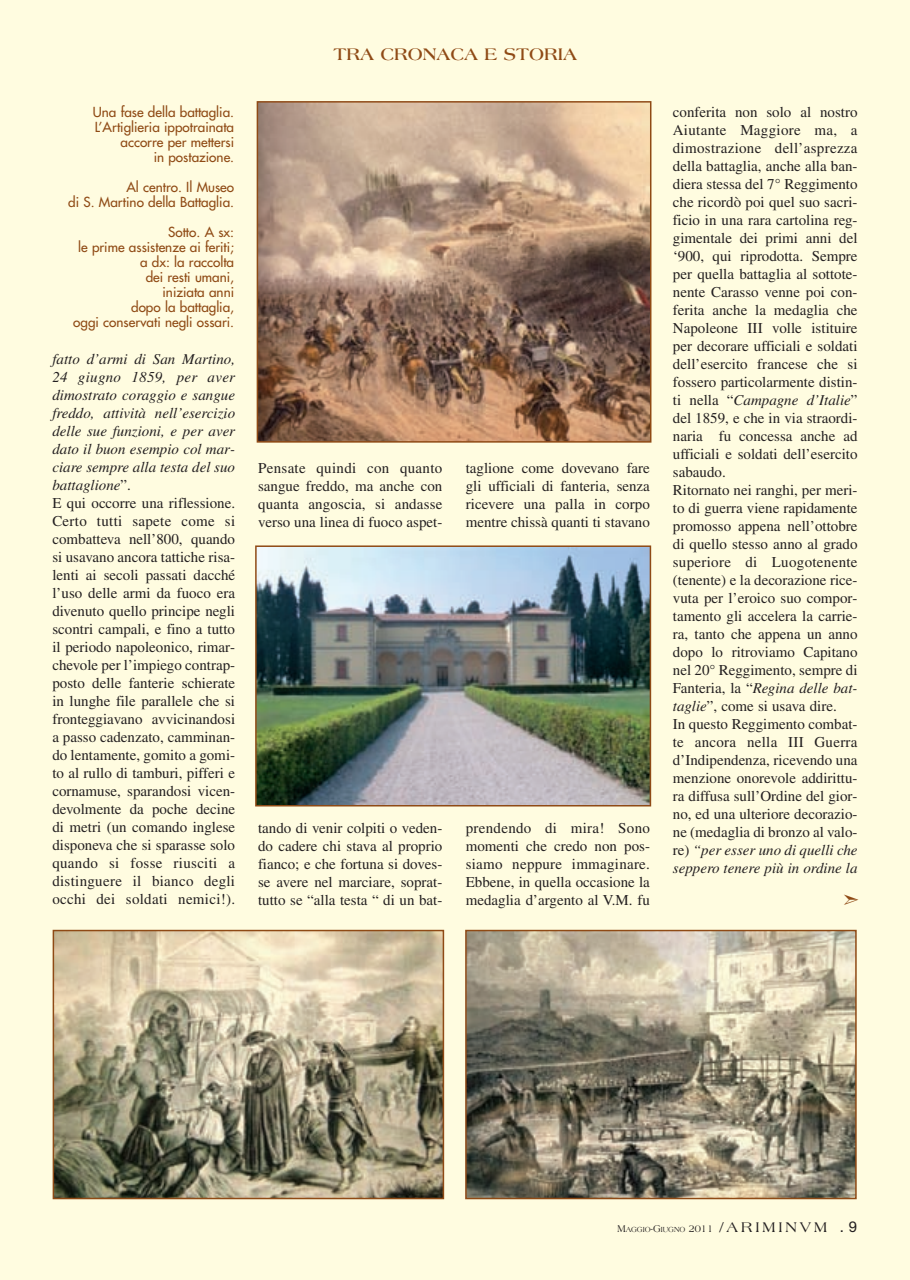
<style>
.page{position:relative;width:910px;height:1280px;background:#fffce0}
.page>*{position:absolute;margin:0;border:0;box-sizing:border-box;transform-origin:0 0}
.t1{font:700 18px "Americana";color:#8f4a15}
.t2{font:15px/18px "Times";color:#231f20;text-align:justify}
.t3{font:13.5px/15px "Futura";color:#8f4a15;text-align:right}
.t4{font:7.8px "Americana";color:#231f20;scale:.9 1}
.s1{font-style:italic}
.s2{font-size:10.5px}
.s3{font-size:15px}
.s4{font-family:"Helvetica Neue";font-size:15px}
</style>
<div class="page">
<img style="left:260px;top:104px;width:388px;height:336px">
<div style="left:257px;top:101px;width:394px;height:342px;border:2px solid #8f4a15"></div>
<img style="left:56px;top:933px;width:385px;height:263px">
<div style="left:53px;top:930px;width:391px;height:269px;border:2px solid #8f4a15"></div>
<img style="left:468px;top:933px;width:386px;height:263px">
<div style="left:465px;top:930px;width:392px;height:269px;border:2px solid #8f4a15"></div>
<img style="left:258px;top:548px;width:390px;height:255px">
<div style="left:255px;top:545px;width:396px;height:261px;border:2px solid #8f4a15"></div>
<p class="t3" style="left:93px;top:105px;width:143px">Una fase della battaglia.<br>L’Artiglieria ippotrainata accorre per mettersi<br>in postazione.</p>
<p class="t3" style="left:68px;top:180px;width:167px">Al centro. Il Museo<br>di S. Martino della Battaglia.</p>
<p class="t3" style="left:73px;top:225px;width:162px">Sotto. A sx:<br>le prime assistenze ai feriti; a dx: la raccolta<br>dei resti umani,<br>iniziata anni<br>dopo la battaglia,<br>oggi conservati negli ossari.</p>
<p class="t2" style="left:52px;top:352px;width:184px;text-align:left"><span class="s1">fatto d’armi di San Martino,<br>24 giugno 1859, per aver dimostrato coraggio e sangue freddo, attività nell’esercizio delle sue funzioni, e per aver dato il buon esempio col mar&shy;ciare sempre alla testa del suo battaglione</span>”.<br>E qui occorre una riflessione.<br>Certo tutti sapete come si combatteva nell’800, quando si usavano ancora tattiche risa&shy;lenti ai secoli passati dacché l’uso delle armi da fuoco era divenuto quello principe negli scontri campali, e fino a tutto il periodo napoleonico, rimar&shy;chevole per l’impiego contrap&shy;posto delle fanterie schierate in lunghe file parallele che si fronteggiavano avvicinandosi a passo cadenzato, camminan&shy;do lentamente, gomito a gomi&shy;to al rullo di tamburi, pifferi e cornamuse, sparandosi vicen&shy;devolmente da poche decine di metri (un comando inglese disponeva che si sparasse solo quando si fosse riusciti a distinguere il bianco degli occhi dei soldati nemici!).</p>
<p class="t1" style="left:333px;top:47px;width:245px">TRA CRONACA E STORIA</p>
<p class="t2" style="left:258px;top:461px;width:186px">Pensate quindi con quanto sangue freddo, ma anche con quanta angoscia, si andasse verso una linea di fuoco aspet-</p>
<p class="t2" style="left:466px;top:461px;width:186px">taglione come dovevano fare gli ufficiali di fanteria, senza ricevere una palla in corpo mentre chissà quanti ti stavano</p>
<p class="t2" style="left:258px;top:821px;width:186px">tando di venir colpiti o veden&shy;do cadere chi stava al proprio fianco; e che fortuna si doves&shy;se avere nel marciare, soprat&shy;tutto se “alla testa “ di un bat-</p>
<p class="t2" style="left:466px;top:821px;width:186px">prendendo di mira! Sono momenti che credo non pos&shy;siamo neppure immaginare.<br>Ebbene, in quella occasione la medaglia d’argento al V.M. fu</p>
<p class="t2" style="left:673px;top:105px;width:186px;text-align:left">conferita non solo al nostro<br>Aiutante Maggiore ma, a dimostrazione dell’asprezza della battaglia, anche alla ban&shy;diera stessa del 7° Reggimento che ricordò poi quel suo sacri&shy;ficio in una rara cartolina reg&shy;gimentale dei primi anni del ‘900, qui riprodotta. Sempre per quella battaglia al sottote&shy;nente Carasso venne poi con&shy;ferita anche la medaglia che<br>Napoleone III volle istituire per decorare ufficiali e soldati dell’esercito francese che si fossero particolarmente distin&shy;ti nella “<span class="s1">Campagne d’Italie</span>” del 1859, e che in via straordi&shy;naria fu concessa anche ad ufficiali e soldati dell’esercito sabaudo.<br>Ritornato nei ranghi, per meri&shy;to di guerra viene rapidamente promosso appena nell’ottobre di quello stesso anno al grado superiore di Luogotenente (tenente) e la decorazione rice&shy;vuta per l’eroico suo compor&shy;tamento gli accelera la carrie&shy;ra, tanto che appena un anno dopo lo ritroviamo Capitano nel 20° Reggimento, sempre di<br>Fanteria, la “<span class="s1">Regina delle bat&shy;taglie</span>”, come si usava dire.<br>In questo Reggimento combat&shy;te ancora nella III Guerra d’Indipendenza, ricevendo una menzione onorevole addirittu&shy;ra diffusa sull’Ordine del gior&shy;no, ed una ulteriore decorazio&shy;ne (medaglia di bronzo al valo&shy;re) <span class="s1">“per esser uno di quelli che seppero tenere più in ordine la</span></p>
<p class="t4" style="left:617px;top:1226px;width:268px"><span class="s2">M</span>AGGIO<span class="s2">-G</span>IUGNO <span class="s2">2011</span> <span class="s3">/ A R I M I N V M</span> <span class="s4">. 9</span></p>
</div>
